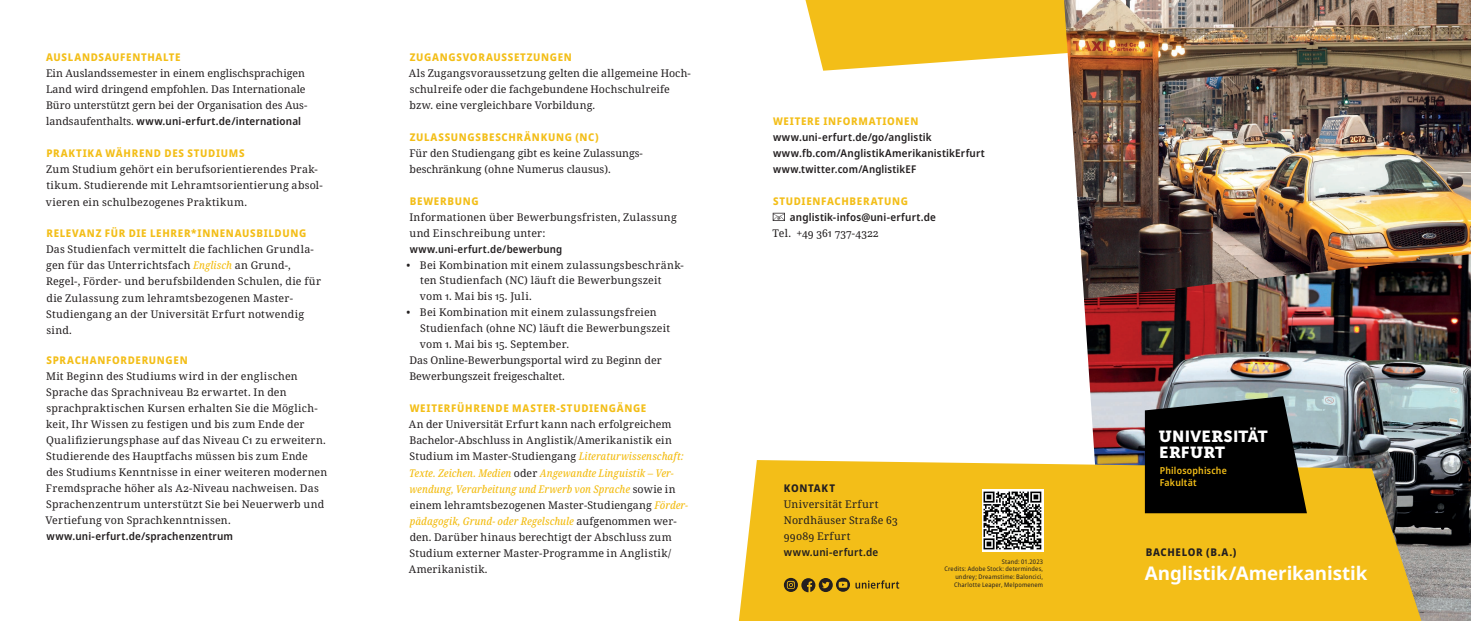
<style>
.page{position:relative;width:1471px;height:621px;background:#fff}
.page>*{position:absolute;margin:0;border:0;box-sizing:border-box;transform-origin:0 0}
.t1{font:700 18.75px "Noto Sans";letter-spacing:-.005em;color:#fff}
.t2{font:16px/16px "Museo Sans 900";letter-spacing:.015em;color:#fff}
.t3{font:10.62px/16px "Noto Serif";letter-spacing:.015em;color:#231f20}
.t4{font:600 semi-condensed 10.62px/16px "Noto Sans";letter-spacing:.015em;color:#231f20}
.t5{font:800 semi-condensed 10.62px "Noto Sans";letter-spacing:.065em;color:#f3be18}
.t6{font:800 semi-condensed 10.62px "Noto Sans";letter-spacing:.06em;color:#231f20}
.t7{font:600 semi-condensed 9.62px/11.4px "Noto Sans";letter-spacing:.02em;color:#f3be18}
.t8{font:semi-condensed 6.25px/7.8px "Noto Sans";letter-spacing:.03em;color:#231f20;text-align:right}
.s1{font-family:"Noto Serif";font-weight:400;font-stretch:normal}
.s2{font-weight:500;font-style:italic;font-stretch:condensed;color:#f3be18}
.s3{font-family:"Museo Slab 900"}
</style>
<div class="page">
<svg style="left:805px;top:0;width:259px;height:71px;background:#f4c83b"></svg>
<img style="left:1064px;top:0;width:406px;height:298px">
<img style="left:1084px;top:254px;width:386px;height:366px">
<svg style="left:739px;top:459px;width:682px;height:161px;background:#eaba21"></svg>
<svg style="left:1144px;top:396px;width:162px;height:117px;background:#161716"></svg>
<svg style="left:981px;top:489px;width:62px;height:62px"></svg>
<img style="left:982px;top:490px;width:60px;height:60px">
<svg style="left:772px;top:212px;width:13px;height:9px"></svg>
<svg style="left:784px;top:577px;width:115px;height:14px;background:#a7841a"></svg>
<p class="t5" style="left:46px;top:49px;width:136px">AUSLANDSAUFENTHALTE</p>
<p class="t3" style="left:46px;top:65px;width:263px">Ein Auslandssemester in einem englischsprachigen<br>Land wird dringend empfohlen. Das Internationale<br>Büro unterstützt gern bei der Organisation des Aus-</p>
<p class="t4" style="left:46px;top:113px;width:256px"><span class="s1">landsaufenthalts.</span> www.uni-erfurt.de/international</p>
<p class="t5" style="left:46px;top:145px;width:200px">PRAKTIKA WÄHREND DES STUDIUMS</p>
<p class="t3" style="left:46px;top:161px;width:278px">Zum Studium gehört ein berufsorientierendes Prak&shy;tikum. Studierende mit Lehramtsorientierung absol&shy;vieren ein schulbezogenes Praktikum.</p>
<p class="t5" style="left:46px;top:225px;width:261px">RELEVANZ FÜR DIE LEHRER*INNENAUSBILDUNG</p>
<p class="t3" style="left:46px;top:241px;width:276px">Das Studienfach vermittelt die fachlichen Grundla&shy;gen für das Unterrichtsfach <span class="s2">Englisch</span> an Grund-, Regel-, Förder- und berufsbildenden Schulen, die für die Zulassung zum lehramtsbezogenen Master-Studiengang an der Universität Erfurt notwendig sind.</p>
<p class="t5" style="left:46px;top:352px;width:143px">SPRACHANFORDERUNGEN</p>
<p class="t3" style="left:46px;top:368px;width:283px">Mit Beginn des Studiums wird in der englischen Sprache das Sprachniveau B2 erwartet. In den sprachpraktischen Kursen erhalten Sie die Möglich&shy;keit, Ihr Wissen zu festigen und bis zum Ende der Qualifizierungsphase auf das Niveau C1 zu erweitern.<br>Studierende des Hauptfachs müssen bis zum Ende<br>des Studiums Kenntnisse in einer weiteren modernen Fremdsprache höher als A2-Niveau nachweisen. Das Sprachenzentrum unterstützt Sie bei Neuerwerb und Vertiefung von Sprachkenntnissen.</p>
<p class="t4" style="left:46px;top:528px;width:188px">www.uni-erfurt.de/sprachenzentrum</p>
<p class="t5" style="left:410px;top:49px;width:164px">ZUGANGSVORAUSSETZUNGEN</p>
<p class="t3" style="left:409px;top:65px;width:284px">Als Zugangsvoraussetzung gelten die allgemeine Hoch&shy;schulreife oder die fachgebundene Hochschulreife bzw. eine vergleichbare Vorbildung.</p>
<p class="t5" style="left:410px;top:129px;width:191px">ZULASSUNGSBESCHRÄNKUNG (NC)</p>
<p class="t3" style="left:409px;top:145px;width:234px">Für den Studiengang gibt es keine Zulassungs&shy;beschränkung (ohne Numerus clausus).</p>
<p class="t5" style="left:410px;top:193px;width:70px">BEWERBUNG</p>
<p class="t3" style="left:409px;top:209px;width:269px">Informationen über Bewerbungsfristen, Zulassung und Einschreibung unter:</p>
<p class="t4" style="left:410px;top:241px;width:154px">www.uni-erfurt.de/bewerbung</p>
<p class="t3" style="left:420px;top:257px;width:265px;text-indent:-13px">• Bei Kombination mit einem zulassungsbeschränk&shy;ten Studienfach (NC) läuft die Bewerbungszeit vom 1. Mai bis 15. Juli.</p>
<p class="t3" style="left:406px;top:304px;width:252px">• Bei Kombination mit einem zulassungsfreien</p>
<p class="t3" style="left:420px;top:320px;width:251px">Studienfach (ohne NC) läuft die Bewerbungszeit</p>
<p class="t3" style="left:420px;top:336px;width:151px">vom 1. Mai bis 15. September.</p>
<p class="t3" style="left:409px;top:352px;width:254px">Das Online-Bewerbungsportal wird zu Beginn der</p>
<p class="t3" style="left:409px;top:368px;width:157px">Bewerbungszeit freigeschaltet.</p>
<p class="t5" style="left:410px;top:400px;width:238px">WEITERFÜHRENDE MASTER-STUDIENGÄNGE</p>
<p class="t3" style="left:409px;top:416px;width:281px">An der Universität Erfurt kann nach erfolgreichem Bachelor-Abschluss in Anglistik/Amerikanistik ein Studium im Master-Studiengang <span class="s2">Literaturwissenschaft:<br>Texte. Zeichen. Medien</span> oder <span class="s2">Angewandte Linguistik – Ver&shy;wendung, Verarbeitung und Erwerb von Sprache</span> sowie in einem lehramtsbezogenen Master-Studiengang <span class="s2">Förder&shy;pädagogik, Grund- oder Regelschule</span> aufgenommen wer&shy;den. Darüber hinaus berechtigt der Abschluss zum Studium externer Master-Programme in Anglistik/ Amerikanistik.</p>
<p class="t5" style="left:773px;top:113px;width:147px">WEITERE INFORMATIONEN</p>
<p class="t4" style="left:773px;top:129px;width:213px">www.uni-erfurt.de/go/anglistik www.fb.com/AnglistikAmerikanistikErfurt www.twitter.com/AnglistikEF</p>
<p class="t5" style="left:773px;top:193px;width:136px">STUDIENFACHBERATUNG</p>
<p class="t4" style="left:790px;top:209px;width:147px">anglistik-infos@uni-erfurt.de</p>
<p class="t3" style="left:772px;top:225px;width:107px">Tel. +49 361 737-4322</p>
<p class="t6" style="left:784px;top:480px;width:53px">KONTAKT</p>
<p class="t3" style="left:784px;top:496px;width:115px">Universität Erfurt<br>Nordhäuser Straße 63<br>99089 Erfurt</p>
<p class="t4" style="left:784px;top:543px;width:96px">www.uni-erfurt.de</p>
<p class="t8" style="left:944px;top:557px;width:100px">Stand: 01.2023<br>Credits: Adobe Stock: determindes, undrey; Dreamstime: Baloncici,<br>Charlotte Leaper, Melpomenem</p>
<h2 class="t2" style="left:1158px;top:428px;width:110px"><span class="s3">U</span>NIVE<span class="s3">R</span>SITÄT<br>E<span class="s3">R</span>F<span class="s3">UR</span>T</h2>
<p class="t7" style="left:1159px;top:465px;width:69px">Philosophische<br>Fakultät</p>
<p class="t6" style="left:1145px;top:543px;width:92px">BACHELOR (B.A.)</p>
<h1 class="t1" style="left:1144px;top:559px;width:224px">Anglistik/Amerikanistik</h1>
</div>
